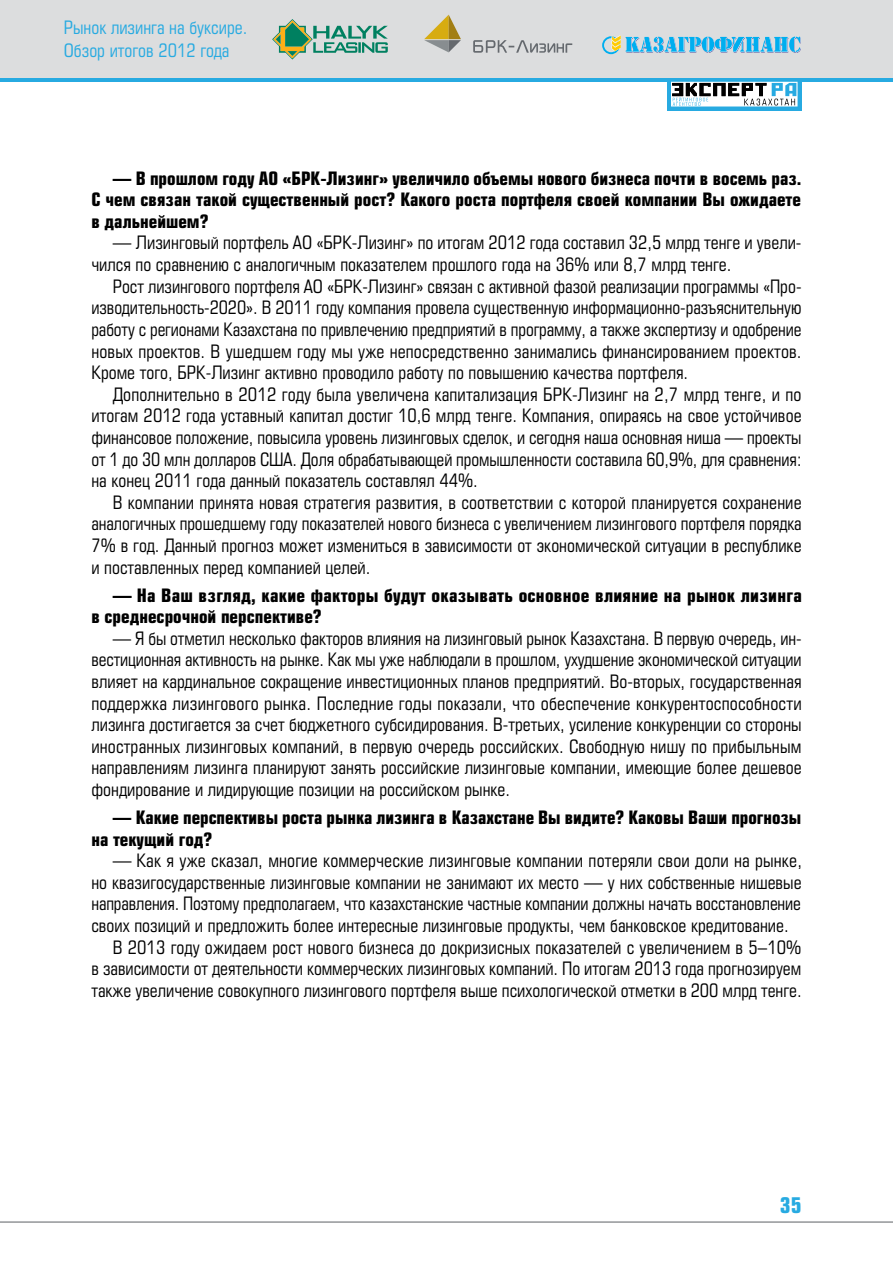
<style>
.page{position:relative;width:893px;height:1263px;background:#fff}
.page>*{position:absolute;margin:0;border:0;box-sizing:border-box;transform-origin:0 0}
.t1{font:700 21px "Europe Condensed C";color:#27aae1}
.t2{font:18px/21.6px "Europe Condensed C";color:#000;text-align:justify}
.t3{font:700 18px/21.6px "Europe Condensed C";color:#000}
.t4{font:18px/23.4px "Europe Condensed C";color:#27aae1}
</style>
<div class="page">
<div style="left:0;top:0;width:893px;height:79px;background:#dcddde"></div>
<hr style="left:0;top:1221px;width:893px;height:2px;background:#939598">
<hr style="left:0;top:78px;width:893px;height:4px;background:#27aae1">
<svg style="left:272px;top:19px;width:116px;height:41px"></svg>
<svg style="left:473px;top:40px;width:99px;height:13px"></svg>
<svg style="left:424px;top:15px;width:37px;height:37px"></svg>
<svg style="left:602px;top:35px;width:199px;height:19px"></svg>
<svg style="left:667px;top:81px;width:134px;height:29px"></svg>
<svg style="left:671px;top:82px;width:126px;height:24px"></svg>
<p class="t4" style="left:64px;top:15px;width:185px">Рынок лизинга на буксире.<br>Обзор итогов 2012 года</p>
<p class="t3" style="left:91px;top:167px;width:712px;text-align:justify;text-indent:21px">— В прошлом году АО «БРК-Лизинг» увеличило объемы нового бизнеса почти в восемь раз.<br>С чем связан такой существенный рост? Какого роста портфеля своей компании Вы ожидаете в дальнейшем?</p>
<p class="t2" style="left:91px;top:232px;width:712px;text-indent:21px">— Лизинговый портфель АО «БРК-Лизинг» по итогам 2012 года составил 32,5 млрд тенге и увели&shy;чился по сравнению с аналогичным показателем прошлого года на 36% или 8,7 млрд тенге.</p>
<p class="t2" style="left:91px;top:275px;width:712px;text-indent:21px">Рост лизингового портфеля АО «БРК-Лизинг» связан с активной фазой реализации программы «Про&shy;изводительность-2020». В 2011 году компания провела существенную информационно-разъяснительную работу с регионами Казахстана по привлечению предприятий в программу, а также экспертизу и одобрение новых проектов. В ушедшем году мы уже непосредственно занимались финансированием проектов.<br>Кроме того, БРК-Лизинг активно проводило работу по повышению качества портфеля.</p>
<p class="t2" style="left:91px;top:383px;width:712px;text-indent:21px">Дополнительно в 2012 году была увеличена капитализация БРК-Лизинг на 2,7 млрд тенге, и по итогам 2012 года уставный капитал достиг 10,6 млрд тенге. Компания, опираясь на свое устойчивое финансовое положение, повысила уровень лизинговых сделок, и сегодня наша основная ниша — проекты от 1 до 30 млн долларов США. Доля обрабатывающей промышленности составила 60,9%, для сравнения: на конец 2011 года данный показатель составлял 44%.</p>
<p class="t2" style="left:91px;top:491px;width:712px;text-indent:21px">В компании принята новая стратегия развития, в соответствии с которой планируется сохранение аналогичных прошедшему году показателей нового бизнеса с увеличением лизингового портфеля порядка 7% в год. Данный прогноз может измениться в зависимости от экономической ситуации в республике и поставленных перед компанией целей.</p>
<p class="t3" style="left:91px;top:584px;width:712px;text-indent:21px">— На Ваш взгляд, какие факторы будут оказывать основное влияние на рынок лизинга в среднесрочной перспективе?</p>
<p class="t2" style="left:91px;top:627px;width:712px;text-indent:21px">— Я бы отметил несколько факторов влияния на лизинговый рынок Казахстана. В первую очередь, ин&shy;вестиционная активность на рынке. Как мы уже наблюдали в прошлом, ухудшение экономической ситуации влияет на кардинальное сокращение инвестиционных планов предприятий. Во-вторых, государственная поддержка лизингового рынка. Последние годы показали, что обеспечение конкурентоспособности лизинга достигается за счет бюджетного субсидирования. В-третьих, усиление конкуренции со стороны иностранных лизинговых компаний, в первую очередь российских. Свободную нишу по прибыльным направлениям лизинга планируют занять российские лизинговые компании, имеющие более дешевое фондирование и лидирующие позиции на российском рынке.</p>
<p class="t3" style="left:91px;top:806px;width:711px;text-indent:21px">— Какие перспективы роста рынка лизинга в Казахстане Вы видите? Каковы Ваши прогнозы на текущий год?</p>
<p class="t2" style="left:113px;top:849px;width:691px">— Как я уже сказал, многие коммерческие лизинговые компании потеряли свои доли на рынке,</p>
<p class="t2" style="left:91px;top:871px;width:712px">но квазигосударственные лизинговые компании не занимают их место — у них собственные нишевые</p>
<p class="t2" style="left:91px;top:893px;width:711px">направления. Поэтому предполагаем, что казахстанские частные компании должны начать восстановление</p>
<p class="t2" style="left:91px;top:914px;width:699px">своих позиций и предложить более интересные лизинговые продукты, чем банковское кредитование.</p>
<p class="t2" style="left:113px;top:936px;width:690px">В 2013 году ожидаем рост нового бизнеса до докризисных показателей с увеличением в 5–10%</p>
<p class="t2" style="left:91px;top:957px;width:711px">в зависимости от деятельности коммерческих лизинговых компаний. По итогам 2013 года прогнозируем</p>
<p class="t2" style="left:91px;top:979px;width:712px">также увеличение совокупного лизингового портфеля выше психологической отметки в 200 млрд тенге.</p>
<p class="t1" style="left:780px;top:1192px;width:23px">35</p>
</div>
